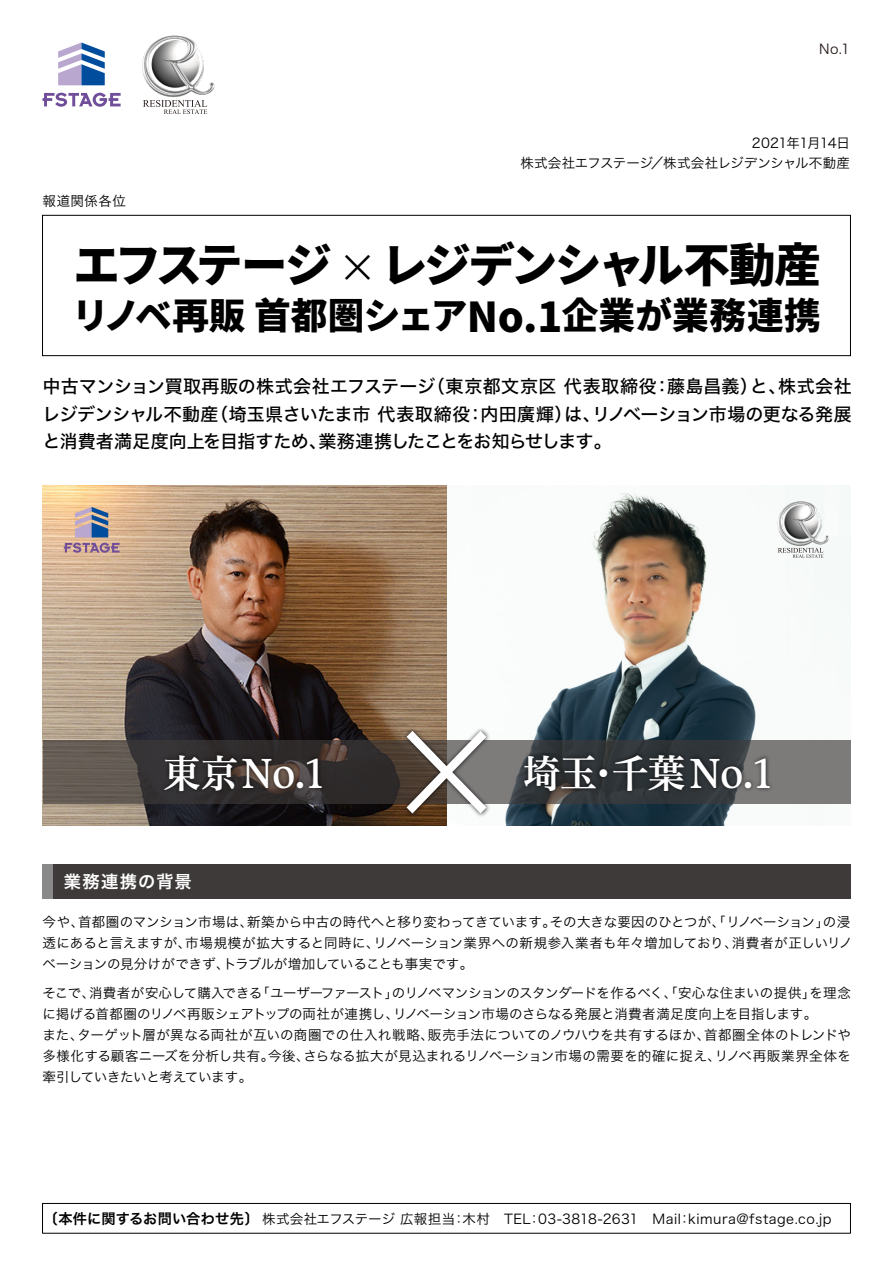
<style>
.page{position:relative;width:893px;height:1263px;background:#fff}
.page>*{position:absolute;margin:0;border:0;box-sizing:border-box;transform-origin:0 0}
.t1{font:800 46.5px "Source Han Sans JP";letter-spacing:-.06em;color:#000}
.t2{font:39px "Hiragino UD Serif Std W6";letter-spacing:-.02em;color:#fff;scale:.96 1}
.t3{font:800 36.6px "Source Han Sans JP";letter-spacing:.005em;color:#000}
.t4{font:18px/27.8px "Hira Kaku Pro N W5";letter-spacing:-.025em;color:#000;text-align:justify}
.t5{font:17.25px "Hira Kaku Pro N W6";letter-spacing:.07em;color:#fff}
.t6{font:13.5px/21px "Hira Kaku Pro N W3";letter-spacing:-.005em;color:#000}
.t7{font:13.5px "Hira Kaku Pro W3";letter-spacing:.025em;color:#000}
.t8{font:13.5px/19.5px "Hira Kaku Pro W3";letter-spacing:-.03em;color:#000;text-align:right}
.t9{font:13.5px "Hira Kaku Pro W3";color:#231815}
.s1{font-family:"Koz Go Pr 6 N";font-weight:400;font-size:39px}
.s2{font-size:41.1px}
.s3{font-family:"Hira Kaku Pro W6";font-size:14.25px}
</style>
<div class="page">
<img style="left:43px;top:486px;width:807px;height:340px">
<div style="left:42px;top:215px;width:809px;height:141px;border:1px solid #000"></div>
<div style="left:42px;top:1203px;width:809px;height:30px;border:1px solid #000"></div>
<div style="left:43px;top:864px;width:807px;height:34px;background:#3e3a39"></div>
<div style="left:43px;top:864px;width:10px;height:34px;background:#898989"></div>
<svg style="left:64px;top:543px;width:56px;height:10px"></svg>
<svg style="left:75px;top:507px;width:33px;height:30px"></svg>
<svg style="left:43px;top:740px;width:807px;height:64px"></svg>
<img style="left:157px;top:747px;width:176px;height:58px">
<img style="left:516px;top:747px;width:265px;height:58px">
<img style="left:400px;top:724px;width:93px;height:96px">
<svg style="left:406px;top:731px;width:80px;height:82px"></svg>
<img style="left:777px;top:502px;width:52px;height:44px">
<svg style="left:778px;top:548px;width:45px;height:10px"></svg>
<svg style="left:43px;top:93px;width:78px;height:14px"></svg>
<svg style="left:58px;top:43px;width:47px;height:42px"></svg>
<img style="left:142px;top:35px;width:73px;height:62px">
<svg style="left:143px;top:100px;width:64px;height:14px"></svg>
<p class="t9" style="left:819px;top:37px;width:33px">No.1</p>
<p class="t8" style="left:520px;top:133px;width:331px">2021年1月14日<br>株式会社エフステージ／株式会社レジデンシャル不動産</p>
<p class="t7" style="left:43px;top:189px;width:85px">報道関係各位</p>
<h1 class="t1" style="left:73px;top:239px;width:749px">エフステージ <span class="s1">×</span>レジデンシャル不動産</h1>
<h3 class="t3" style="left:72px;top:295px;width:750px">リノベ再販 首都圏シェア<span class="s2">No.1</span>企業が業務連携</h3>
<h3 class="t4" style="left:43px;top:371px;width:811px">中古マンション買取再販の株式会社エフステージ（東京都文京区 代表取締役：藤島昌義）と、株式会社レジデンシャル不動産（埼玉県さいたま市 代表取締役：内田廣輝）は、リノベーション市場の更なる発展と消費者満足度向上を目指すため、業務連携したことをお知らせします。</h3>
<h2 class="t2" style="left:163px;top:743px;width:171px">東京No.1</h2>
<h2 class="t2" style="left:523px;top:743px;width:263px">埼玉･千葉No.1</h2>
<p class="t5" style="left:64px;top:865px;width:129px">業務連携の背景</p>
<p class="t6" style="left:43px;top:910px;width:811px">今や、首都圏のマンション市場は、新築から中古の時代へと移り変わってきています。その大きな要因のひとつが、「リノベーション」の浸透にあると言えますが、市場規模が拡大すると同時に、リノベーション業界への新規参入業者も年々増加しており、消費者が正しいリノベーションの見分けができず、トラブルが増加していることも事実です。</p>
<p class="t6" style="left:43px;top:981px;width:810px">そこで、消費者が安心して購入できる「ユーザーファースト」のリノベマンションのスタンダードを作るべく、「安心な住まいの提供」を理念に掲げる首都圏のリノベ再販シェアトップの両社が連携し、リノベーション市場のさらなる発展と消費者満足度向上を目指します。<br>また、ターゲット層が異なる両社が互いの商圏での仕入れ戦略、販売手法についてのノウハウを共有するほか、首都圏全体のトレンドや多様化する顧客ニーズを分析し共有。今後、さらなる拡大が見込まれるリノベーション市場の需要を的確に捉え、リノベ再販業界全体を牽引していきたいと考えています。</p>
<p class="t7" style="left:44px;top:1207px;width:789px"><span class="s3">〔本件に関するお問い合わせ先〕</span> 株式会社エフステージ 広報担当：木村　TEL：03-3818-2631　Mail：kimura@fstage.co.jp</p>
</div>
